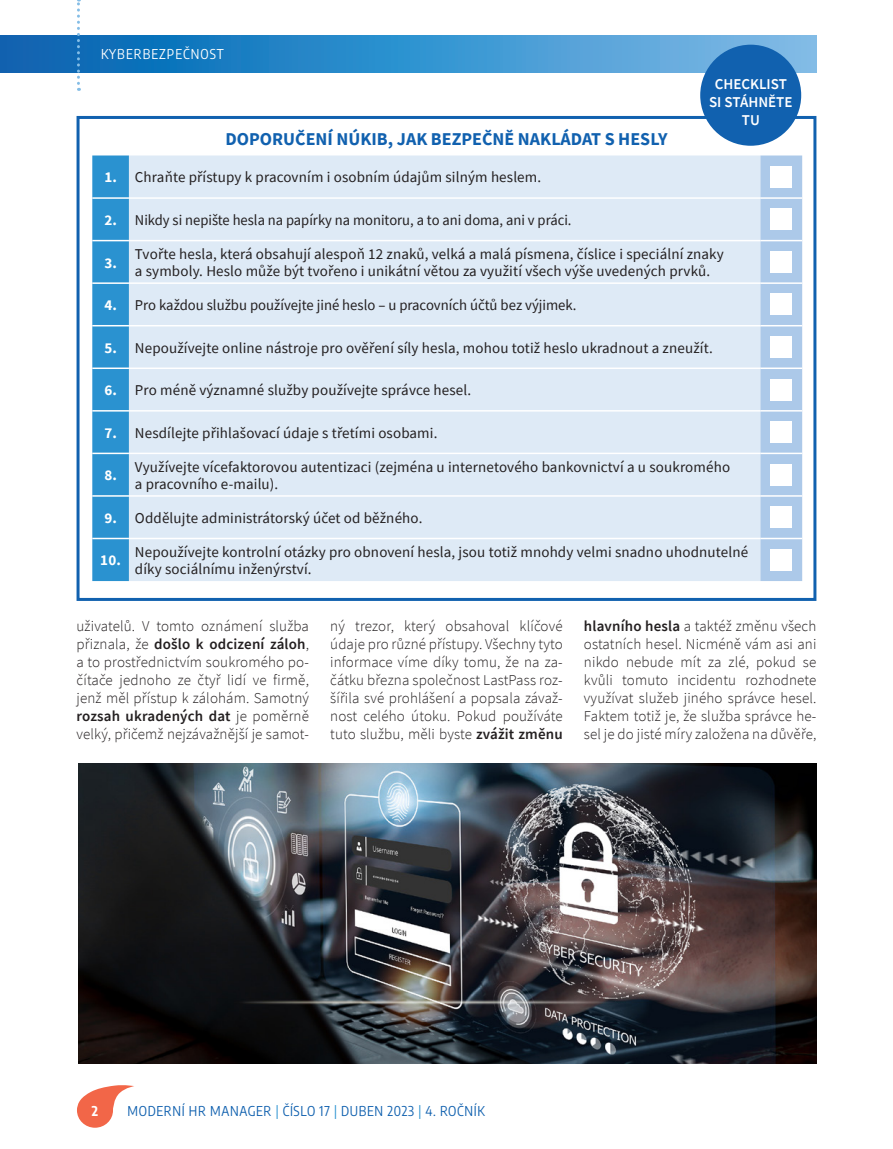
<style>
.page{position:relative;width:893px;height:1149px;background:#fff}
.page>*{position:absolute;margin:0;border:0;box-sizing:border-box;transform-origin:0 0}
.t1{font:700 18px "Source Sans Pro";color:#1161af}
.box_new{font:15px/16.5px "Source Sans Pro";letter-spacing:.01em;color:#231f20}
.text_new_neodsazeny{font:300 15px/18px "Source Sans Pro";letter-spacing:.01em;color:#231f20;text-align:justify}
.box_new-2{font:700 15px "Source Sans Pro";color:#fff}
.t2{font:600 15px "Source Sans Pro";color:#fff}
.t3{font:13.5px "Encode Sans Condensed";letter-spacing:.05em;color:#1161af}
.t4{font:13.5px "Encode Sans Condensed";letter-spacing:.08em;color:#fff}
.t5{font:700 13.5px "Encode Sans Condensed";color:#fff}
.s1{font-weight:600}
.s2{color:#2a92d0}
</style>
<div class="page">
<svg style="left:77px;top:1085px;width:57px;height:42px"></svg>
<svg style="left:0;top:35px;width:816px;height:37px;background:#368ecb"></svg>
<svg style="left:77px;top:0;width:3px;height:91px"></svg>
<img style="left:79px;top:763px;width:737px;height:300px">
<svg style="left:92px;top:155px;width:37px;height:426px;background:#2d93d0"></svg>
<div style="left:129px;top:155px;width:631px;height:426px;background:#deeaf6"></div>
<svg style="left:760px;top:155px;width:42px;height:426px;background:#b0ccea"></svg>
<hr style="left:92px;top:197px;width:37px;height:2px;background:#fff">
<hr style="left:129px;top:197px;width:631px;height:2px;background:#fff">
<hr style="left:760px;top:197px;width:42px;height:2px;background:#fff">
<hr style="left:92px;top:240px;width:37px;height:1px;background:#fff">
<hr style="left:129px;top:240px;width:631px;height:1px;background:#fff">
<hr style="left:760px;top:240px;width:42px;height:1px;background:#fff">
<hr style="left:92px;top:282px;width:37px;height:2px;background:#fff">
<hr style="left:129px;top:282px;width:631px;height:2px;background:#fff">
<hr style="left:760px;top:282px;width:42px;height:2px;background:#fff">
<hr style="left:92px;top:325px;width:37px;height:1px;background:#fff">
<hr style="left:129px;top:325px;width:631px;height:1px;background:#fff">
<hr style="left:760px;top:325px;width:42px;height:1px;background:#fff">
<hr style="left:92px;top:367px;width:37px;height:2px;background:#fff">
<hr style="left:129px;top:367px;width:631px;height:2px;background:#fff">
<hr style="left:760px;top:367px;width:42px;height:2px;background:#fff">
<hr style="left:92px;top:410px;width:37px;height:1px;background:#fff">
<hr style="left:129px;top:410px;width:631px;height:1px;background:#fff">
<hr style="left:760px;top:410px;width:42px;height:1px;background:#fff">
<hr style="left:92px;top:452px;width:37px;height:2px;background:#fff">
<hr style="left:129px;top:452px;width:631px;height:2px;background:#fff">
<hr style="left:760px;top:452px;width:42px;height:2px;background:#fff">
<hr style="left:92px;top:495px;width:37px;height:1px;background:#fff">
<hr style="left:129px;top:495px;width:631px;height:1px;background:#fff">
<hr style="left:760px;top:495px;width:42px;height:1px;background:#fff">
<hr style="left:92px;top:537px;width:37px;height:2px;background:#fff">
<hr style="left:129px;top:537px;width:631px;height:2px;background:#fff">
<hr style="left:760px;top:537px;width:42px;height:2px;background:#fff">
<div style="left:771px;top:166px;width:21px;height:21px;background:#fff"></div>
<div style="left:771px;top:209px;width:21px;height:21px;background:#fff"></div>
<div style="left:771px;top:251px;width:21px;height:21px;background:#fff"></div>
<div style="left:771px;top:294px;width:21px;height:21px;background:#fff"></div>
<div style="left:771px;top:336px;width:21px;height:21px;background:#fff"></div>
<div style="left:771px;top:379px;width:21px;height:21px;background:#fff"></div>
<div style="left:771px;top:421px;width:21px;height:21px;background:#fff"></div>
<div style="left:771px;top:464px;width:21px;height:21px;background:#fff"></div>
<div style="left:771px;top:506px;width:21px;height:21px;background:#fff"></div>
<div style="left:771px;top:549px;width:21px;height:21px;background:#fff"></div>
<div style="left:77px;top:116px;width:739px;height:484px;border:3px solid #1161af"></div>
<div style="left:700px;top:45px;width:101px;height:101px;background:#1161af;border-radius:50%"></div>
<p class="t4" style="left:101px;top:45px;width:124px">KYBERBEZPEČNOST</p>
<p class="t1" style="left:225px;top:127px;width:444px">DOPORUČENÍ NÚKIB, JAK BEZPEČNĚ NAKLÁDAT S HESLY</p>
<p class="t2" style="left:715px;top:74px;width:74px">CHECKLIST</p>
<p class="t2" style="left:709px;top:92px;width:85px">SI STÁHNĚTE</p>
<p class="t2" style="left:742px;top:110px;width:20px">TU</p>
<p class="box_new-2" style="left:104px;top:167px;width:14px">1.</p>
<p class="box_new" style="left:135px;top:169px;width:408px">Chraňte přístupy k pracovním i osobním údajům silným heslem.</p>
<p class="box_new-2" style="left:104px;top:210px;width:14px">2.</p>
<p class="box_new" style="left:135px;top:211px;width:438px">Nikdy si nepište hesla na papírky na monitoru, a to ani doma, ani v práci.</p>
<p class="box_new-2" style="left:104px;top:252px;width:14px">3.</p>
<p class="box_new" style="left:135px;top:246px;width:590px">Tvořte hesla, která obsahují alespoň 12 znaků, velká a malá písmena, číslice i speciální znaky a symboly. Heslo může být tvořeno i unikátní větou za využití všech výše uvedených prvků.</p>
<p class="box_new-2" style="left:104px;top:295px;width:14px">4.</p>
<p class="box_new" style="left:135px;top:296px;width:443px">Pro každou službu používejte jiné heslo – u pracovních účtů bez výjimek.</p>
<p class="box_new-2" style="left:104px;top:337px;width:14px">5.</p>
<p class="box_new" style="left:135px;top:339px;width:579px">Nepoužívejte online nástroje pro ověření síly hesla, mohou totiž heslo ukradnout a zneužít.</p>
<p class="box_new-2" style="left:104px;top:380px;width:14px">6.</p>
<p class="box_new" style="left:135px;top:382px;width:338px">Pro méně významné služby používejte správce hesel.</p>
<p class="box_new-2" style="left:104px;top:422px;width:14px">7.</p>
<p class="box_new" style="left:135px;top:424px;width:304px">Nesdílejte přihlašovací údaje s třetími osobami.</p>
<p class="box_new-2" style="left:104px;top:465px;width:14px">8.</p>
<p class="box_new" style="left:135px;top:458px;width:597px">Využívejte vícefaktorovou autentizaci (zejména u internetového bankovnictví a u soukromého a pracovního e-mailu).</p>
<p class="box_new-2" style="left:104px;top:507px;width:14px">9.</p>
<p class="box_new" style="left:135px;top:509px;width:289px">Oddělujte administrátorský účet od běžného.</p>
<p class="box_new-2" style="left:100px;top:550px;width:22px">10.</p>
<p class="box_new" style="left:135px;top:543px;width:615px">Nepoužívejte kontrolní otázky pro obnovení hesla, jsou totiž mnohdy velmi snadno uhodnutelné díky sociálnímu inženýrství.</p>
<p class="text_new_neodsazeny" style="left:77px;top:616px;width:234px">uživatelů. V tomto oznámení služba přiznala, že <span class="s1">došlo k odcizení záloh</span>, a to prostřednictvím soukromého po&shy;čítače jednoho ze čtyř lidí ve firmě, jenž měl přístup k zálohám. Samotný <span class="s1">rozsah ukradených dat</span> je poměrně velký, přičemž nejzávažnější je samot-</p>
<p class="text_new_neodsazeny" style="left:330px;top:616px;width:234px">ný trezor, který obsahoval klíčové údaje pro různé přístupy. Všechny tyto informace víme díky tomu, že na za&shy;čátku března společnost LastPass roz&shy;šířila své prohlášení a popsala závaž&shy;nost celého útoku. Pokud používáte tuto službu, měli byste <span class="s1">zvážit změnu</span></p>
<p class="text_new_neodsazeny" style="left:584px;top:616px;width:234px"><span class="s1">hlavního hesla</span> a taktéž změnu všech ostatních hesel. Nicméně vám asi ani nikdo nebude mít za zlé, pokud se kvůli tomuto incidentu rozhodnete využívat služeb jiného správce hesel.<br>Faktem totiž je, že služba správce he&shy;sel je do jisté míry založena na důvěře,</p>
<p class="t5" style="left:92px;top:1101px;width:8px">2</p>
<p class="t3" style="left:128px;top:1101px;width:359px">MODERNÍ HR MANAGER <span class="s2">|</span> ČÍSLO 17 <span class="s2">|</span> DUBEN 2023 <span class="s2">|</span> 4. ROČNÍK</p>
</div>
